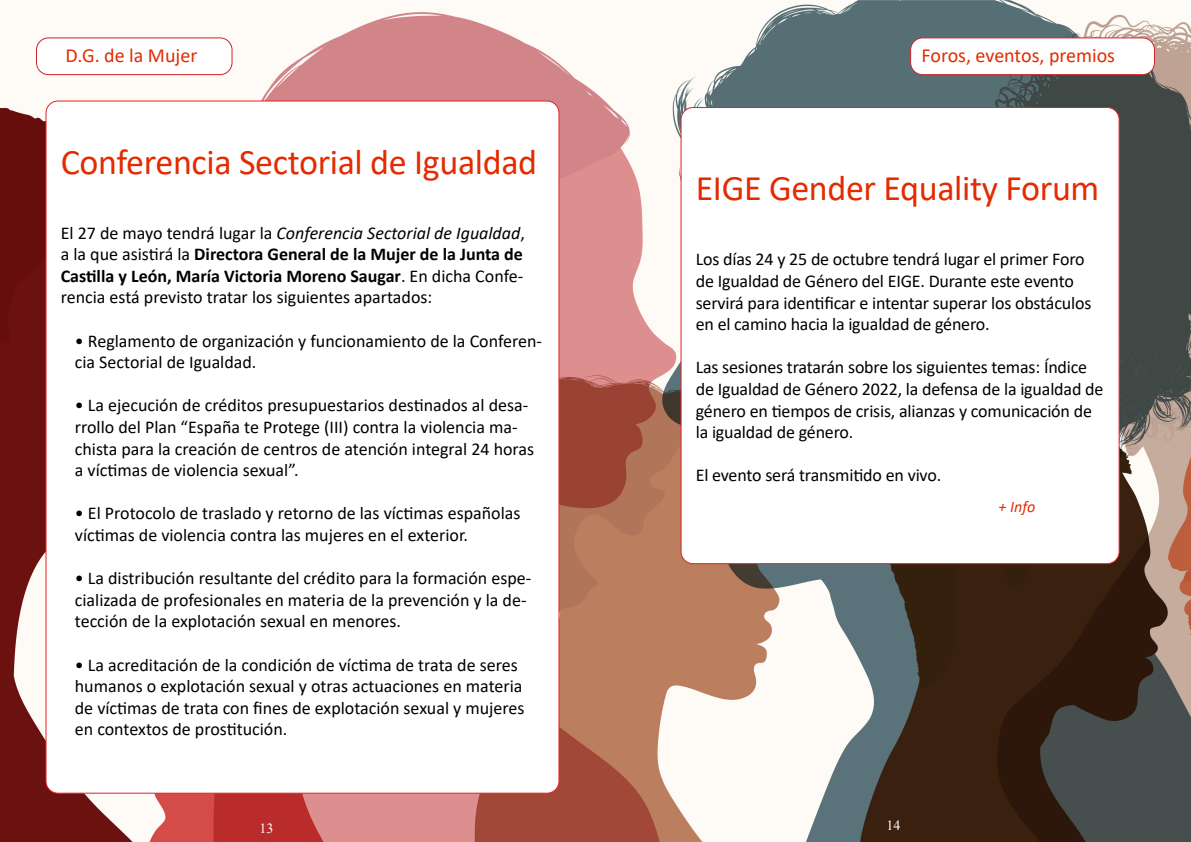
<style>
.page{position:relative;width:1191px;height:842px;background:#fff}
.page>*{position:absolute;margin:0;border:0;box-sizing:border-box;transform-origin:0 0}
.t1{font:36px "Calibri";letter-spacing:-.01em;color:#e42b00}
.t2{font:20px "Calibri";color:#e42b00}
.t3{font:18px/21.6px "Calibri";color:#000}
.t4{font:italic 16px "Calibri";color:#e42b00}
.t5{font:14px "Times New Roman";color:#fff}
.s1{font-style:italic}
.s2{font-weight:700}
</style>
<div class="page">
<img style="left:0;top:0;width:1191px;height:842px">
<div style="left:46px;top:101px;width:513px;height:692px;background:#fff;border-radius:12px"></div>
<div style="left:36px;top:38px;width:196px;height:37px;background:#fff;border-radius:12px"></div>
<div style="left:36px;top:37px;width:196px;height:38px;border:1px solid #d1232a;border-radius:12px"></div>
<div style="left:910px;top:38px;width:244px;height:37px;background:#fff;border-radius:12px"></div>
<div style="left:910px;top:37px;width:245px;height:38px;border:1px solid #d1232a;border-radius:12px"></div>
<div style="left:681px;top:108px;width:438px;height:456px;background:#fff;border-radius:12px"></div>
<p class="t2" style="left:66px;top:41px;width:133px">D.G. de la Mujer</p>
<p class="t2" style="left:921px;top:41px;width:195px">Foros, eventos, premios</p>
<p class="t1" style="left:61px;top:137px;width:478px">Conferencia Sectorial de Igualdad</p>
<p class="t3" style="left:61px;top:221px;width:466px;text-align:justify">El 27 de mayo tendrá lugar la <span class="s1">Conferencia Sectorial de Igualdad</span>, a la que asistirá la <span class="s2">Directora General de la Mujer de la Junta de Castilla y León, María Victoria Moreno Saugar</span>. En dicha Confe&shy;rencia está previsto tratar los siguientes apartados:</p>
<p class="t3" style="left:75px;top:329px;width:469px">• Reglamento de organización y funcionamiento de la Conferen&shy;cia Sectorial de Igualdad.</p>
<p class="t3" style="left:75px;top:394px;width:461px">• La ejecución de créditos presupuestarios destinados al desa&shy;rrollo del Plan “España te Protege (III) contra la violencia ma&shy;chista para la creación de centros de atención integral 24 horas a víctimas de violencia sexual”.</p>
<p class="t3" style="left:75px;top:502px;width:447px">• El Protocolo de traslado y retorno de las víctimas españolas víctimas de violencia contra las mujeres en el exterior.</p>
<p class="t3" style="left:75px;top:567px;width:458px">• La distribución resultante del crédito para la formación espe&shy;cializada de profesionales en materia de la prevención y la de&shy;tección de la explotación sexual en menores.</p>
<p class="t3" style="left:75px;top:653px;width:451px">• La acreditación de la condición de víctima de trata de seres humanos o explotación sexual y otras actuaciones en materia de víctimas de trata con fines de explotación sexual y mujeres en contextos de prostitución.</p>
<p class="t5" style="left:260px;top:819px;width:15px">13</p>
<p class="t1" style="left:695px;top:164px;width:405px">EIGE Gender Equality Forum</p>
<p class="t3" style="left:695px;top:248px;width:397px">Los días 24 y 25 de octubre tendrá lugar el primer Foro de Igualdad de Género del EIGE. Durante este evento servirá para identificar e intentar superar los obstáculos en el camino hacia la igualdad de género.</p>
<p class="t3" style="left:695px;top:356px;width:409px">Las sesiones tratarán sobre los siguientes temas: Índice de Igualdad de Género 2022, la defensa de la igualdad de género en tiempos de crisis, alianzas y comunicación de la igualdad de género.</p>
<p class="t3" style="left:695px;top:464px;width:247px">El evento será transmitido en vivo.</p>
<p class="t4" style="left:998px;top:495px;width:38px">+ Info</p>
<p class="t5" style="left:886px;top:816px;width:15px">14</p>
</div>
